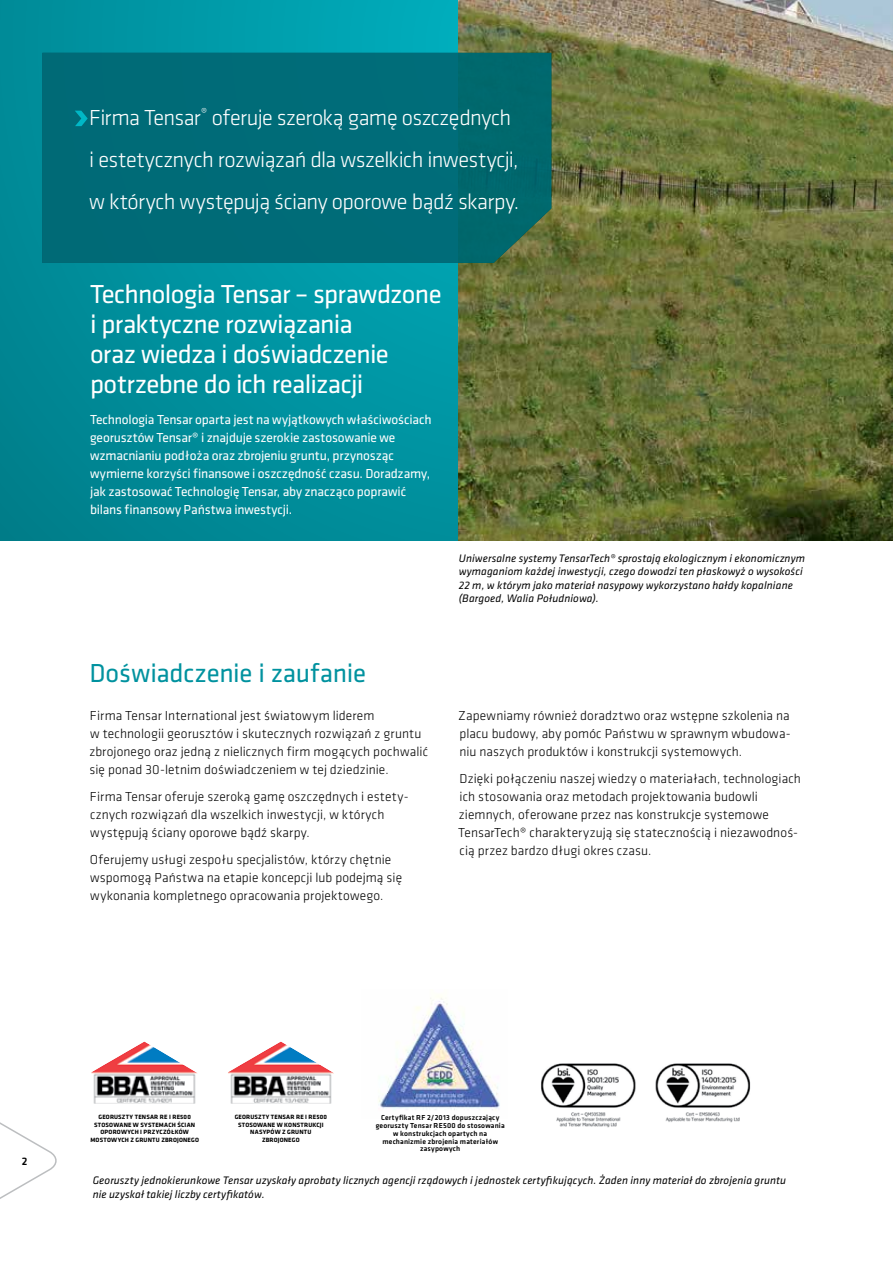
<style>
.page{position:relative;width:893px;height:1263px;background:#fff}
.page>*{position:absolute;margin:0;border:0;box-sizing:border-box;transform-origin:0 0}
.t1{font:27px/30px "Klavika";letter-spacing:-.025em;color:#fff}
.t2{font:27px "Klavika";color:#00929f}
.t3{font:300 22.5px/42px "Klavika";letter-spacing:-.025em;color:#fff}
.t4{font:300 13.5px/18px "Klavika";letter-spacing:.01em;color:#000}
.t5{font:13.5px/18px "Klavika";letter-spacing:-.01em;color:#fff}
.t6{font:italic 11.25px/13.5px "Klavika";letter-spacing:.01em;color:#000}
.t7{font:500 11.25px "Klavika";color:#000}
.t8{font:500 7.5px/7.8px "Klavika";letter-spacing:.025em;color:#000;text-align:center}
.t9{font:700 6.3px/7.5px "Klavika";letter-spacing:.025em;color:#000;text-align:center}
</style>
<div class="page">
<svg style="left:0;top:0;width:459px;height:540px;background:#00909d"></svg>
<img style="left:459px;top:0;width:434px;height:540px">
<svg style="left:42px;top:53px;width:509px;height:210px;background:#016a75"></svg>
<svg style="left:75px;top:111px;width:13px;height:15px"></svg>
<svg style="left:91px;top:1041px;width:106px;height:63px"></svg>
<svg style="left:228px;top:1041px;width:106px;height:63px"></svg>
<img style="left:379px;top:995px;width:121px;height:115px">
<img style="left:541px;top:1063px;width:210px;height:65px">
<svg style="left:0;top:1122px;width:57px;height:77px"></svg>
<h2 class="t3" style="left:89px;top:96px;width:431px">Firma Tensar<sup>®</sup> oferuje szeroką gamę oszczędnych i estetycznych rozwiązań dla wszelkich inwestycji, w których występują ściany oporowe bądź skarpy.</h2>
<h1 class="t1" style="left:90px;top:279px;width:353px">Technologia Tensar – sprawdzone i praktyczne rozwiązania<br>oraz wiedza i doświadczenie potrzebne do ich realizacji</h1>
<p class="t5" style="left:90px;top:410px;width:343px">Technologia Tensar oparta jest na wyjątkowych właściwościach georusztów Tensar® i znajduje szerokie zastosowanie we wzmacnianiu podłoża oraz zbrojeniu gruntu, przynosząc wymierne korzyści finansowe i oszczędność czasu. Doradzamy, jak zastosować Technologię Tensar, aby znacząco poprawić bilans finansowy Państwa inwestycji.</p>
<h1 class="t2" style="left:89px;top:655px;width:278px">Doświadczenie i zaufanie</h1>
<p class="t4" style="left:89px;top:706px;width:340px">Firma Tensar International jest światowym liderem<br>w technologii georusztów i skutecznych rozwiązań z gruntu zbrojonego oraz jedną z nielicznych firm mogących pochwalić się ponad 30-letnim doświadczeniem w tej dziedzinie.</p>
<p class="t4" style="left:90px;top:787px;width:320px">Firma Tensar oferuje szeroką gamę oszczędnych i estety&shy;cznych rozwiązań dla wszelkich inwestycji, w których występują ściany oporowe bądź skarpy.</p>
<p class="t4" style="left:90px;top:850px;width:314px">Oferujemy usługi zespołu specjalistów, którzy chętnie wspomogą Państwa na etapie koncepcji lub podejmą się wykonania kompletnego opracowania projektowego.</p>
<p class="t6" style="left:459px;top:551px;width:347px">Uniwersalne systemy TensarTech® sprostają ekologicznym i ekonomicznym wymaganiom każdej inwestycji, czego dowodzi ten płaskowyż o wysokości 22 m, w którym jako materiał nasypowy wykorzystano hałdy kopalniane (Bargoed, Walia Południowa).</p>
<p class="t4" style="left:458px;top:706px;width:334px;text-align:justify">Zapewniamy również doradztwo oraz wstępne szkolenia na placu budowy, aby pomóc Państwu w sprawnym wbudowa&shy;niu naszych produktów i konstrukcji systemowych.</p>
<p class="t4" style="left:458px;top:769px;width:344px">Dzięki połączeniu naszej wiedzy o materiałach, technologiach ich stosowania oraz metodach projektowania budowli ziemnych, oferowane przez nas konstrukcje systemowe TensarTech® charakteryzują się statecznością i niezawodnoś&shy;cią przez bardzo długi okres czasu.</p>
<p class="t7" style="left:22px;top:1153px;width:7px">2</p>
<p class="t9" style="left:90px;top:1113px;width:110px">GEORUSZTY TENSAR RE I RE500<br>STOSOWANE W SYSTEMACH ŚCIAN<br>OPOROWYCH I PRZYCZÓŁKÓW<br>MOSTOWYCH Z GRUNTU ZBROJONEGO</p>
<p class="t9" style="left:235px;top:1113px;width:94px">GEORUSZTY TENSAR RE I RE500<br>STOSOWANE W KONSTRUKCJI<br>NASYPÓW Z GRUNTU<br>ZBROJONEGO</p>
<p class="t8" style="left:376px;top:1113px;width:130px">Certyfikat RF 2/2013 dopuszczający georuszty Tensar RE500 do stosowania w konstrukcjach opartych na mechanizmie zbrojenia materiałów zasypowych</p>
<p class="t6" style="left:93px;top:1173px;width:695px">Georuszty jednokierunkowe Tensar uzyskały aprobaty licznych agencji rządowych i jednostek certyfikujących. Żaden inny materiał do zbrojenia gruntu nie uzyskał takiej liczby certyfikatów.</p>
</div>
